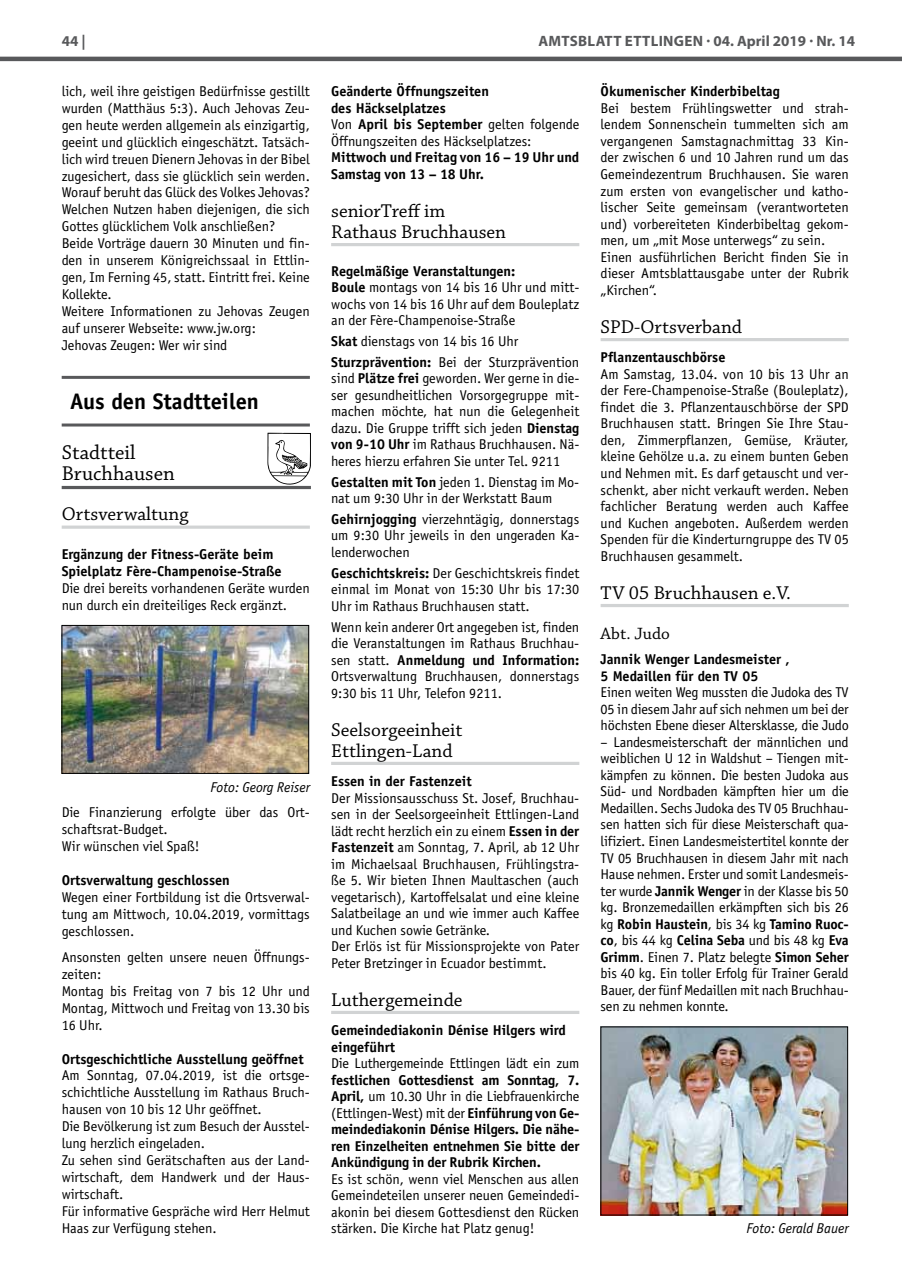
<style>
.page{position:relative;width:902px;height:1280px;background:#fff}
.page>*{position:absolute;margin:0;border:0;box-sizing:border-box;transform-origin:0 0}
.t1{font:700 22.5px "Officina Sans";color:#000}
.t2{font:21px/21px "Chaparral Pro";color:#000}
.t3{font:19.5px/21px "Chaparral Pro";color:#000}
.t4{font:17.25px "Chaparral Pro";color:#000}
.t5{font:700 15px "Myriad Pro";letter-spacing:.02em;color:#58595b}
.t6{font:14.25px/16.5px "Officina Sans";color:#000}
.t7{font:700 14.25px/16.5px "Officina Sans";color:#000}
.t8{font:italic 14.25px "Officina Sans";color:#000}
.s1{font-weight:700}
.s2{font-weight:400}
</style>
<div class="page">
<hr style="left:0;top:57px;width:901px;height:4px;background:#58595b">
<hr style="left:600px;top:338px;width:248px;height:3px;background:#d1d3d4">
<hr style="left:600px;top:604px;width:248px;height:3px;background:#d1d3d4">
<img style="left:602px;top:1029px;width:243px;height:184px">
<hr style="left:62px;top:376px;width:248px;height:3px;background:#58595b">
<hr style="left:62px;top:423px;width:248px;height:3px;background:#58595b">
<svg style="left:62px;top:525px;width:248px;height:4px"></svg>
<svg style="left:267px;top:433px;width:44px;height:53px"></svg>
<hr style="left:62px;top:486px;width:249px;height:3px;background:#58595b">
<img style="left:64px;top:627px;width:243px;height:145px">
<div style="left:62px;top:625px;width:247px;height:149px;border:1px solid #000"></div>
<hr style="left:331px;top:243px;width:248px;height:3px;background:#d1d3d4">
<hr style="left:331px;top:762px;width:248px;height:3px;background:#d1d3d4">
<hr style="left:331px;top:1011px;width:248px;height:3px;background:#d1d3d4">
<p class="t5" style="left:62px;top:31px;width:25px">44 |</p>
<p class="t5" style="left:538px;top:31px;width:318px">AMTSBLATT ETTLINGEN · 04. APRIL 2019 · NR. 14</p>
<p class="t7" style="left:600px;top:83px;width:181px">Ökumenischer Kinderbibeltag</p>
<p class="t6" style="left:600px;top:100px;width:250px">Bei bestem Frühlingswetter und strah&shy;lendem Sonnenschein tummelten sich am vergangenen Samstagnachmittag 33 Kin&shy;der zwischen 6 und 10 Jahren rund um das Gemeindezentrum Bruchhausen. Sie waren zum ersten von evangelischer und katho&shy;lischer Seite gemeinsam (verantworteten und) vorbereiteten Kinderbibeltag gekom&shy;men, um „mit Mose unterwegs“ zu sein.<br>Einen ausführlichen Bericht finden Sie in dieser Amtsblattausgabe unter der Rubrik „Kirchen“.</p>
<h3 class="t3" style="left:600px;top:317px;width:143px">SPD-Ortsverband</h3>
<p class="t7" style="left:600px;top:349px;width:126px">Pflanzentauschbörse</p>
<p class="t6" style="left:600px;top:366px;width:250px;text-align:justify">Am Samstag, 13.04. von 10 bis 13 Uhr an der Fere-Champenoise-Straße (Bouleplatz), findet die 3. Pflanzentauschbörse der SPD Bruchhausen statt. Bringen Sie Ihre Stau&shy;den, Zimmerpflanzen, Gemüse, Kräuter, kleine Gehölze u.a. zu einem bunten Geben und Nehmen mit. Es darf getauscht und ver&shy;schenkt, aber nicht verkauft werden. Neben fachlicher Beratung werden auch Kaffee und Kuchen angeboten. Außerdem werden Spenden für die Kinderturngruppe des TV 05<br>Bruchhausen gesammelt.</p>
<h3 class="t3" style="left:600px;top:583px;width:192px">TV 05 Bruchhausen e.V.</h3>
<p class="t4" style="left:600px;top:624px;width:71px">Abt. Judo</p>
<p class="t7" style="left:600px;top:651px;width:190px">Jannik Wenger Landesmeister ,<br>5 Medaillen für den TV 05</p>
<p class="t6" style="left:600px;top:684px;width:250px;text-align:justify">Einen weiten Weg mussten die Judoka des TV 05 in diesem Jahr auf sich nehmen um bei der höchsten Ebene dieser Altersklasse, die Judo</p>
<p class="t6" style="left:600px;top:734px;width:250px;text-align:justify">– Landesmeisterschaft der männlichen und weiblichen U 12 in Waldshut – Tiengen mit&shy;kämpfen zu können. Die besten Judoka aus Süd- und Nordbaden kämpften hier um die Medaillen. Sechs Judoka des TV 05 Bruchhau&shy;sen hatten sich für diese Meisterschaft qua&shy;lifiziert. Einen Landesmeistertitel konnte der TV 05 Bruchhausen in diesem Jahr mit nach Hause nehmen. Erster und somit Landesmeis&shy;ter wurde <span class="s1">Jannik Wenger</span> in der Klasse bis 50 kg. Bronzemedaillen erkämpften sich bis 26 kg <span class="s1">Robin Haustein</span>, bis 34 kg <span class="s1">Tamino Ruoc&shy;co</span>, bis 44 kg <span class="s1">Celina Seba</span> und bis 48 kg <span class="s1">Eva Grimm</span>. Einen 7. Platz belegte <span class="s1">Simon Seher </span>bis 40 kg. Ein toller Erfolg für Trainer Gerald Bauer, der fünf Medaillen mit nach Bruchhau&shy;sen zu nehmen konnte.</p>
<p class="t7" style="left:331px;top:83px;width:250px">Geänderte Öffnungszeiten<br>des Häckselplatzes<br><span class="s2">Von</span> April bis September <span class="s2">gelten folgende<br>Öffnungszeiten des Häckselplatzes:</span></p>
<p class="t7" style="left:331px;top:149px;width:250px">Mittwoch und Freitag von 16 – 19 Uhr und<br>Samstag von 13 – 18 Uhr.</p>
<h3 class="t3" style="left:331px;top:201px;width:176px">seniorTreff im<br>Rathaus Bruchhausen</h3>
<p class="t6" style="left:331px;top:263px;width:250px"><span class="s1">Regelmäßige Veranstaltungen:<br>Boule</span> montags von 14 bis 16 Uhr und mitt&shy;wochs von 14 bis 16 Uhr auf dem Bouleplatz an der Fère-Champenoise-Straße</p>
<p class="t6" style="left:331px;top:331px;width:250px;line-height:20.7px"><span class="s1">Skat</span> dienstags von 14 bis 16 Uhr<br><span class="s1">Sturzprävention:</span> Bei der Sturzprävention</p>
<p class="t6" style="left:331px;top:370px;width:250px;text-align:justify">sind <span class="s1">Plätze frei</span> geworden. Wer gerne in die&shy;ser gesundheitlichen Vorsorgegruppe mit&shy;machen möchte, hat nun die Gelegenheit dazu. Die Gruppe trifft sich jeden <span class="s1">Dienstag von 9-10 Uhr</span> im Rathaus Bruchhausen. Nä&shy;heres hierzu erfahren Sie unter Tel. 9211</p>
<p class="t6" style="left:331px;top:474px;width:250px"><span class="s1">Gestalten mit Ton</span> jeden 1. Dienstag im Mo&shy;nat um 9:30 Uhr in der Werkstatt Baum</p>
<p class="t6" style="left:331px;top:511px;width:250px;text-align:justify"><span class="s1">Gehirnjogging</span> vierzehntägig, donnerstags um 9:30 Uhr jeweils in den ungeraden Ka&shy;lenderwochen</p>
<p class="t6" style="left:331px;top:565px;width:250px;text-align:justify"><span class="s1">Geschichtskreis:</span> Der Geschichtskreis findet einmal im Monat von 15:30 Uhr bis 17:30<br>Uhr im Rathaus Bruchhausen statt.</p>
<p class="t6" style="left:331px;top:618px;width:250px;text-align:justify">Wenn kein anderer Ort angegeben ist, finden die Veranstaltungen im Rathaus Bruchhau&shy;sen statt. <span class="s1">Anmeldung und Information:<br></span>Ortsverwaltung Bruchhausen, donnerstags 9:30 bis 11 Uhr, Telefon 9211.</p>
<h3 class="t3" style="left:331px;top:720px;width:133px">Seelsorgeeinheit<br>Ettlingen-Land</h3>
<p class="t7" style="left:331px;top:773px;width:142px">Essen in der Fastenzeit</p>
<p class="t6" style="left:331px;top:789px;width:250px">Der Missionsausschuss St. Josef, Bruchhau&shy;sen in der Seelsorgeeinheit Ettlingen-Land lädt recht herzlich ein zu einem <span class="s1">Essen in der Fastenzeit</span> am Sonntag, 7. April, ab 12 Uhr im Michaelsaal Bruchhausen, Frühlingstra&shy;ße 5. Wir bieten Ihnen Maultaschen (auch vegetarisch), Kartoffelsalat und eine kleine Salatbeilage an und wie immer auch Kaffee und Kuchen sowie Getränke.<br>Der Erlös ist für Missionsprojekte von Pater Peter Bretzinger in Ecuador bestimmt.</p>
<h3 class="t3" style="left:331px;top:990px;width:133px">Luthergemeinde</h3>
<p class="t7" style="left:331px;top:1022px;width:236px">Gemeindediakonin Dénise Hilgers wird eingeführt</p>
<p class="t6" style="left:331px;top:1055px;width:250px">Die Luthergemeinde Ettlingen lädt ein zum</p>
<p class="t7" style="left:331px;top:1071px;width:250px;text-align:justify">festlichen Gottesdienst am Sonntag, 7.<br>April, <span class="s2">um 10.30 Uhr in die Liebfrauenkirche (Ettlingen-West) mit der</span> Einführung von Ge&shy;meindediakonin Dénise Hilgers. Die nähe&shy;ren Einzelheiten entnehmen Sie bitte der Ankündigung in der Rubrik Kirchen.</p>
<p class="t6" style="left:331px;top:1170px;width:250px;text-align:justify">Es ist schön, wenn viel Menschen aus allen Gemeindeteilen unserer neuen Gemeindedi&shy;akonin bei diesem Gottesdienst den Rücken stärken. Die Kirche hat Platz genug!</p>
<p class="t6" style="left:62px;top:82px;width:250px;line-height:17px">lich, weil ihre geistigen Bedürfnisse gestillt wurden (Matthäus 5:3). Auch Jehovas Zeu&shy;gen heute werden allgemein als einzigartig, geeint und glücklich eingeschätzt. Tatsäch&shy;lich wird treuen Dienern Jehovas in der Bibel zugesichert, dass sie glücklich sein werden.<br>Worauf beruht das Glück des Volkes Jehovas?<br>Welchen Nutzen haben diejenigen, die sich Gottes glücklichem Volk anschließen?<br>Beide Vorträge dauern 30 Minuten und fin&shy;den in unserem Königreichssaal in Ettlin&shy;gen, Im Ferning 45, statt. Eintritt frei. Keine Kollekte.<br>Weitere Informationen zu Jehovas Zeugen auf unserer Webseite: www.jw.org:<br>Jehovas Zeugen: Wer wir sind</p>
<h1 class="t1" style="left:70px;top:387px;width:190px">Aus den Stadtteilen</h1>
<h2 class="t2" style="left:62px;top:442px;width:115px">Stadtteil<br>Bruchhausen</h2>
<h3 class="t3" style="left:62px;top:504px;width:128px">Ortsverwaltung</h3>
<p class="t7" style="left:62px;top:545px;width:221px;line-height:17px">Ergänzung der Fitness-Geräte beim<br>Spielplatz Fère-Champenoise-Straße</p>
<p class="t6" style="left:62px;top:579px;width:250px;line-height:17px">Die drei bereits vorhandenen Geräte wurden nun durch ein dreiteiliges Reck ergänzt.</p>
<p class="t8" style="left:210px;top:779px;width:101px">Foto: Georg Reiser</p>
<p class="t6" style="left:62px;top:804px;width:250px;line-height:17px">Die Finanzierung erfolgte über das Ort&shy;schaftsrat-Budget.<br>Wir wünschen viel Spaß!</p>
<p class="t7" style="left:62px;top:872px;width:170px">Ortsverwaltung geschlossen</p>
<p class="t6" style="left:62px;top:889px;width:250px;line-height:17px;text-align:justify">Wegen einer Fortbildung ist die Ortsverwal&shy;tung am Mittwoch, 10.04.2019, vormittags geschlossen.</p>
<p class="t6" style="left:62px;top:948px;width:250px;line-height:17px">Ansonsten gelten unsere neuen Öffnungs&shy;zeiten:<br>Montag bis Freitag von 7 bis 12 Uhr und<br>Montag, Mittwoch und Freitag von 13.30 bis<br>16 Uhr.</p>
<p class="t7" style="left:62px;top:1050px;width:243px">Ortsgeschichtliche Ausstellung geöffnet</p>
<p class="t6" style="left:62px;top:1067px;width:250px;line-height:17px">Am Sonntag, 07.04.2019, ist die ortsge&shy;schichtliche Ausstellung im Rathaus Bruch&shy;hausen von 10 bis 12 Uhr geöffnet.<br>Die Bevölkerung ist zum Besuch der Ausstel&shy;lung herzlich eingeladen.<br>Zu sehen sind Gerätschaften aus der Land&shy;wirtschaft, dem Handwerk und der Haus&shy;wirtschaft.<br>Für informative Gespräche wird Herr Helmut Haas zur Verfügung stehen.</p>
<p class="t8" style="left:746px;top:1220px;width:104px">Foto: Gerald Bauer</p>
</div>
